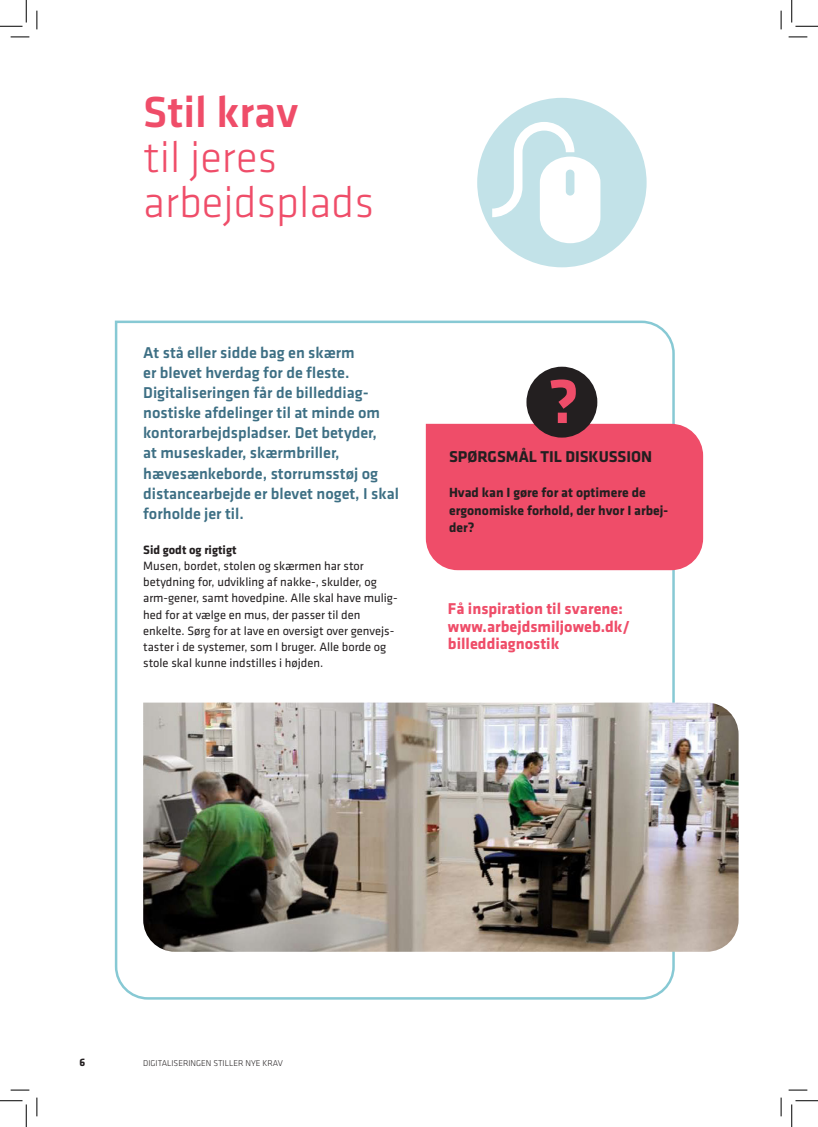
<style>
.page{position:relative;width:818px;height:1127px;background:#fff}
.page>*{position:absolute;margin:0;border:0;box-sizing:border-box;transform-origin:0 0}
.Overskrift_opslag_1{font:300 45px "Klavika";color:#ef4d69}
.Overskrift_opslag_1-2{font:500 45px "Klavika";color:#ef4d69}
.Manchet{font:500 16.25px/20px "Klavika";color:#3d6f84}
.BAR_Brød{font:700 16.25px/17.5px "Klavika";color:#ef4d69}
.BAR_Brød-2{font:700 16.25px "Klavika";color:#231f20}
.BAR_Brød-3{font:700 13.75px/17.5px "Klavika";color:#231f20}
.BAR_Brød-4{font:12.5px/16.2px "Klavika";color:#231f20}
.mellemrubrik_3{font:700 12.5px "Klavika";color:#231f20}
.t1{font:700 11.25px "Klavika";color:#231f20}
.t2{font:300 8.75px "Klavika";color:#231f20}
</style>
<div class="page">
<svg style="left:114px;top:320px;width:562px;height:680px"></svg>
<img style="left:143px;top:702px;width:595px;height:249px">
<div style="left:426px;top:423px;width:277px;height:147px;background:#ef4d69"></div>
<div style="left:526px;top:366px;width:71px;height:71px;background:#231f20;border-radius:50%"></div>
<svg style="left:550px;top:379px;width:26px;height:44px"></svg>
<div style="left:477px;top:98px;width:169px;height:169px;background:#c2e2e8;border-radius:50%"></div>
<svg style="left:492px;top:122px;width:108px;height:121px"></svg>
<svg style="left:11px;top:36px;width:18px;height:2px"></svg>
<svg style="left:788px;top:36px;width:19px;height:2px"></svg>
<svg style="left:11px;top:1089px;width:18px;height:1px"></svg>
<svg style="left:788px;top:1089px;width:19px;height:1px"></svg>
<svg style="left:36px;top:11px;width:2px;height:18px"></svg>
<svg style="left:36px;top:1097px;width:2px;height:18px"></svg>
<svg style="left:780px;top:11px;width:2px;height:18px"></svg>
<svg style="left:780px;top:1097px;width:2px;height:18px"></svg>
<svg style="left:0;top:0;width:27px;height:27px"></svg>
<svg style="left:0;top:1100px;width:27px;height:26px"></svg>
<svg style="left:791px;top:0;width:27px;height:27px"></svg>
<svg style="left:791px;top:1100px;width:27px;height:26px"></svg>
<p class="Overskrift_opslag_1-2" style="left:143px;top:82px;width:156px">Stil krav</p>
<p class="Overskrift_opslag_1" style="left:143px;top:130px;width:136px">til jeres</p>
<p class="Overskrift_opslag_1" style="left:143px;top:175px;width:232px">arbejdsplads</p>
<p class="Manchet" style="left:143px;top:342px;width:257px">At stå eller sidde bag en skærm<br>er blevet hverdag for de fleste.<br>Digitaliseringen får de billeddiag&shy;nostiske afdelinger til at minde om kontorarbejdspladser. Det betyder,<br>at museskader, skærmbriller, hævesænkeborde, storrumsstøj og distancearbejde er blevet noget, I skal forholde jer til.</p>
<p class="mellemrubrik_3" style="left:143px;top:540px;width:95px">Sid godt og rigtigt</p>
<p class="BAR_Brød-4" style="left:143px;top:557px;width:256px">Musen, bordet, stolen og skærmen har stor betydning for, udvikling af nakke-, skulder, og arm-gener, samt hovedpine. Alle skal have mulig&shy;hed for at vælge en mus, der passer til den enkelte. Sørg for at lave en oversigt over genvejs&shy;taster i de systemer, som I bruger. Alle borde og stole skal kunne indstilles i højden.</p>
<p class="BAR_Brød-2" style="left:449px;top:445px;width:205px">SPØRGSMÅL TIL DISKUSSION</p>
<p class="BAR_Brød-3" style="left:449px;top:483px;width:221px">Hvad kan I gøre for at optimere de ergonomiske forhold, der hvor I arbej&shy;der?</p>
<p class="BAR_Brød" style="left:448px;top:599px;width:176px">Få inspiration til svarene:</p>
<p class="BAR_Brød" style="left:448px;top:616px;width:184px">www.arbejdsmiljoweb.dk/ billeddiagnostik</p>
<p class="t1" style="left:79px;top:1053px;width:7px">6</p>
<p class="t2" style="left:143px;top:1057px;width:141px">DIGITALISERINGEN STILLER NYE KRAV</p>
</div>
